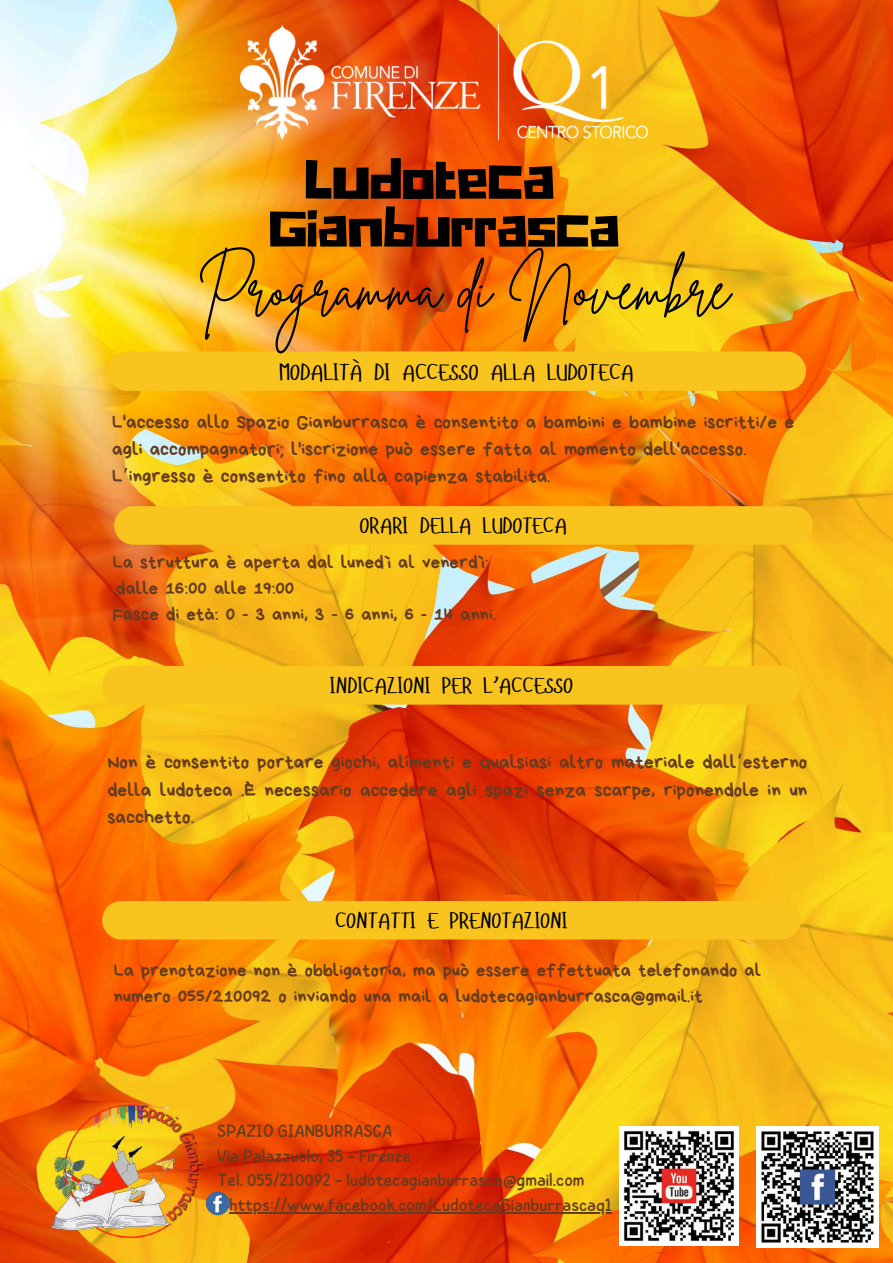
<style>
.page{position:relative;width:893px;height:1263px;background:#fff}
.page>*{position:absolute;margin:0;border:0;box-sizing:border-box;transform-origin:0 0}
.t1{font:58.12px "Brittany Signature";color:#000}
.t2{font:55.2px "Hitchcut";color:#000}
.t3{font:52.2px "Hitchcut";color:#000}
.t4{font:23.33px "Hangyaboly";color:#000}
.t5{font:22.58px "Hangyaboly";color:#000}
.t6{font:19.5px/27px "Bryndan Write";color:#663c20;text-align:justify}
.t7{font:19.42px/27px "Bryndan Write";color:#663c20}
.t8{font:18.75px/25.9px "Bryndan Write";color:#663c20}
.t9{font:17.77px "Childos Arabic";color:#663c20}
.s1{font-family:"Noto Sans Gurmukhi"}
</style>
<div class="page">
<img style="left:0;top:0;width:893px;height:1263px">
<div style="left:107px;top:351px;width:699px;height:40px;background:#f9c41d"></div>
<div style="left:102px;top:666px;width:699px;height:39px;background:#f9c41d;border-radius:19px"></div>
<div style="left:114px;top:506px;width:699px;height:39px;background:#f9c41d;border-radius:19px"></div>
<div style="left:102px;top:901px;width:699px;height:38px;background:#f9c41d;border-radius:19px"></div>
<img style="left:43px;top:1104px;width:161px;height:137px">
<hr style="left:229px;top:1212px;width:383px;height:2px;background:#663c20">
<img style="left:204px;top:1188px;width:26px;height:27px">
<img style="left:757px;top:1126px;width:121px;height:121px">
<img style="left:619px;top:1126px;width:119px;height:119px">
<img style="left:241px;top:22px;width:406px;height:121px">
<h2 class="t2" style="left:305px;top:143px;width:251px">Ludoteca</h2>
<h3 class="t3" style="left:269px;top:193px;width:352px">Gianburrasca</h3>
<h1 class="t1" style="left:197px;top:251px;width:534px">Programma di Novembre</h1>
<p class="t4" style="left:279px;top:357px;width:356px">MODALITÀ DI ACCESSO ALLA LUDOTECA</p>
<p class="t7" style="left:112px;top:408px;width:683px">L'accesso allo Spazio Gianburrasca è consentito a bambini e bambine iscritti/e e agli accompagnatori; l'iscrizione può essere fatta al momento dell'accesso.<br>L<span class="s1">’</span>ingresso è consentito fino alla capienza stabilita.</p>
<p class="t5" style="left:360px;top:511px;width:209px">ORARI DELLA LUDOTECA</p>
<p class="t8" style="left:113px;top:549px;width:385px">La struttura è aperta dal lunedì al venerdì: .dalle 16:00 alle 19:00<br>Fasce di età: 0 - 3 anni, 3 - 6 anni, 6 - 14 anni.</p>
<p class="t5" style="left:330px;top:671px;width:244px">INDICAZIONI PER L’ACCESSO</p>
<p class="t6" style="left:107px;top:749px;width:701px">Non è consentito portare giochi, alimenti e qualsiasi altro materiale dall<span class="s1">’</span>esterno della ludoteca .È necessario accedere agli spazi senza scarpe, riponendole in un sacchetto.</p>
<p class="t5" style="left:335px;top:906px;width:234px">CONTATTI E PRENOTAZIONI</p>
<p class="t8" style="left:114px;top:957px;width:649px">La prenotazione non è obbligatoria, ma può essere effettuata telefonando al numero 055/210092 o inviando una mail a ludotecagianburrasca@gmail.it</p>
<p class="t9" style="left:217px;top:1118px;width:177px">SPAZIO GIANBURRASCA</p>
<p class="t9" style="left:217px;top:1143px;width:195px">Via Palazzuolo, 35 - Firenze</p>
<p class="t9" style="left:217px;top:1168px;width:369px">Tel. 055/210092 - ludotecagianburrasca@gmail.com</p>
<p class="t9" style="left:229px;top:1192px;width:384px">https://www.facebook.com/LudotecaGianburrascaq1</p>
</div>
